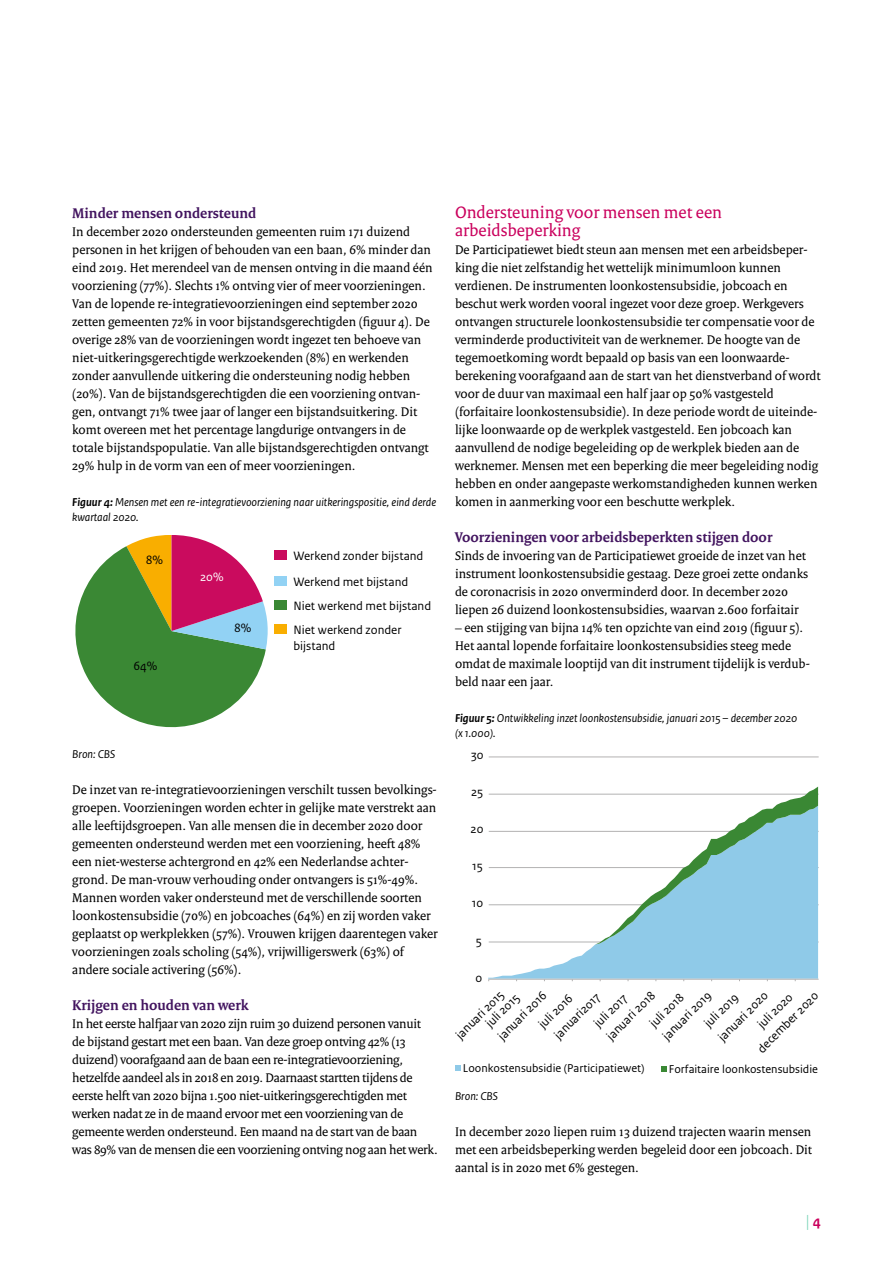
<style>
.page{position:relative;width:893px;height:1263px;background:#fff}
.page>*{position:absolute;margin:0;border:0;box-sizing:border-box;transform-origin:0 0}
.H2_Paragraafkop{font:18px/18px "Rijksoverheid Serif";color:#ca005d}
.H3_Alineakop{font:700 15px "Rijksoverheid Serif";color:#42145f}
.t1{font:15px "Rijksoverheid Serif";color:#76d2b6}
.P_Broodtekst{font:13.5px/18px "Rijksoverheid Serif";color:#000}
.t2{font:12.75px/26.1px "Rijksoverheid Sans Text";color:#000}
.t3{font:12.75px "Rijksoverheid Sans Text";color:#fff}
.Fotobijschrift{font:italic 12px/15px "Rijksoverheid Sans Text";color:#000}
.t4{font:12px "Rijksoverheid Sans Text";color:#000}
.s1{font-weight:700}
.s2{font-family:"Rijksoverheid Sans Text";font-weight:700;color:#ca005d}
</style>
<div class="page">
<div style="left:274px;top:624px;width:12px;height:10px;background:#f9ae00"></div>
<div style="left:274px;top:600px;width:12px;height:10px;background:#3a8834"></div>
<div style="left:274px;top:576px;width:12px;height:10px;background:#92d2f4"></div>
<div style="left:274px;top:550px;width:12px;height:9px;background:#ca0b5e"></div>
<svg style="left:75px;top:535px;width:193px;height:193px"></svg>
<svg style="left:455px;top:1065px;width:6px;height:6px"></svg>
<svg style="left:661px;top:1066px;width:6px;height:6px"></svg>
<hr style="left:489px;top:942px;width:330px;height:1px;background:#b3b2b2">
<hr style="left:489px;top:904px;width:330px;height:1px;background:#b3b2b2">
<hr style="left:489px;top:867px;width:330px;height:1px;background:#b3b2b2">
<hr style="left:489px;top:831px;width:330px;height:1px;background:#b3b2b2">
<hr style="left:489px;top:794px;width:330px;height:1px;background:#b3b2b2">
<hr style="left:489px;top:756px;width:330px;height:1px;background:#b3b2b2">
<svg style="left:488px;top:787px;width:330px;height:191px"></svg>
<hr style="left:489px;top:979px;width:330px;height:1px;background:#b3b2b2">
<h3 class="H3_Alineakop" style="left:72px;top:204px;width:186px">Minder mensen ondersteund</h3>
<p class="P_Broodtekst" style="left:72px;top:222px;width:362px">In december 2020 ondersteunden gemeenten ruim 171 duizend personen in het krijgen of behouden van een baan, 6% minder dan eind 2019. Het merendeel van de mensen ontving in die maand één voorziening (77%). Slechts 1% ontving vier of meer voorzieningen.</p>
<p class="P_Broodtekst" style="left:72px;top:294px;width:359px">Van de lopende re-integratievoorzieningen eind september 2020 zetten gemeenten 72% in voor bijstandsgerechtigden (figuur 4). De overige 28% van de voorzieningen wordt ingezet ten behoeve van niet-uitkeringsgerechtigde werkzoekenden (8%) en werkenden zonder aanvullende uitkering die ondersteuning nodig hebben (20%). Van de bijstandsgerechtigden die een voorziening ontvan&shy;gen, ontvangt 71% twee jaar of langer een bijstandsuitkering. Dit komt overeen met het percentage langdurige ontvangers in de totale bijstandspopulatie. Van alle bijstandsgerechtigden ontvangt 29% hulp in de vorm van een of meer voorzieningen.</p>
<p class="Fotobijschrift" style="left:72px;top:495px;width:365px"><span class="s1">Figuur 4:</span> Mensen met een re-integratievoorziening naar uitkeringspositie, eind derde kwartaal 2020.</p>
<p class="t2" style="left:293px;top:543px;width:131px">Werkend zonder bijstand<br>Werkend met bijstand</p>
<p class="t2" style="left:293px;top:593px;width:139px;line-height:24.6px">Niet werkend met bijstand<br>Niet werkend zonder</p>
<p class="t2" style="left:293px;top:633px;width:43px">bijstand</p>
<p class="t2" style="left:134px;top:653px;width:25px">64%</p>
<p class="t2" style="left:146px;top:547px;width:19px">8%</p>
<p class="t3" style="left:200px;top:570px;width:25px">20%</p>
<p class="t2" style="left:234px;top:615px;width:19px">8%</p>
<p class="Fotobijschrift" style="left:72px;top:747px;width:45px">Bron: CBS</p>
<p class="P_Broodtekst" style="left:72px;top:780px;width:367px">De inzet van re-integratievoorzieningen verschilt tussen bevolkings&shy;groepen. Voorzieningen worden echter in gelijke mate verstrekt aan alle leeftijdsgroepen. Van alle mensen die in december 2020 door gemeenten ondersteund werden met een voorziening, heeft 48% een niet-westerse achtergrond en 42% een Nederlandse achter&shy;grond. De man-vrouw verhouding onder ontvangers is 51%-49%.<br>Mannen worden vaker ondersteund met de verschillende soorten loonkostensubsidie (70%) en jobcoaches (64%) en zij worden vaker geplaatst op werkplekken (57%). Vrouwen krijgen daarentegen vaker voorzieningen zoals scholing (54%), vrijwilligerswerk (63%) of andere sociale activering (56%).</p>
<h3 class="H3_Alineakop" style="left:72px;top:996px;width:178px">Krijgen en houden van werk</h3>
<p class="P_Broodtekst" style="left:72px;top:1014px;width:367px">In het eerste halfjaar van 2020 zijn ruim 30 duizend personen vanuit<br>de bijstand gestart met een baan. Van deze groep ontving 42% (13 duizend) voorafgaand aan de baan een re-integratievoorziening, hetzelfde aandeel als in 2018 en 2019. Daarnaast startten tijdens de eerste helft van 2020 bijna 1.500 niet-uitkeringsgerechtigden met werken nadat ze in de maand ervoor met een voorziening van de gemeente werden ondersteund. Een maand na de start van de baan was 89% van de mensen die een voorziening ontving nog aan het werk.</p>
<h2 class="H2_Paragraafkop" style="left:455px;top:203px;width:269px">Ondersteuning voor mensen met een arbeidsbeperking</h2>
<p class="P_Broodtekst" style="left:455px;top:240px;width:367px">De Participatiewet biedt steun aan mensen met een arbeidsbeper&shy;king die niet zelfstandig het wettelijk minimumloon kunnen verdienen. De instrumenten loonkostensubsidie, jobcoach en beschut werk worden vooral ingezet voor deze groep. Werkgevers ontvangen structurele loonkostensubsidie ter compensatie voor de verminderde productiviteit van de werknemer. De hoogte van de tegemoetkoming wordt bepaald op basis van een loonwaarde&shy;berekening voorafgaand aan de start van het dienstverband of wordt voor de duur van maximaal een half jaar op 50% vastgesteld (forfaitaire loonkostensubsidie). In deze periode wordt de uiteinde&shy;lijke loonwaarde op de werkplek vastgesteld. Een jobcoach kan aanvullend de nodige begeleiding op de werkplek bieden aan de werknemer. Mensen met een beperking die meer begeleiding nodig hebben en onder aangepaste werkomstandigheden kunnen werken komen in aanmerking voor een beschutte werkplek.</p>
<h3 class="H3_Alineakop" style="left:455px;top:528px;width:319px">Voorzieningen voor arbeidsbeperkten stijgen door</h3>
<p class="P_Broodtekst" style="left:455px;top:546px;width:354px">Sinds de invoering van de Participatiewet groeide de inzet van het instrument loonkostensubsidie gestaag. Deze groei zette ondanks de coronacrisis in 2020 onverminderd door. In december 2020 liepen 26 duizend loonkostensubsidies, waarvan 2.600 forfaitair</p>
<p class="P_Broodtekst" style="left:455px;top:618px;width:356px">– een stijging van bijna 14% ten opzichte van eind 2019 (figuur 5).<br>Het aantal lopende forfaitaire loonkostensubsidies steeg mede omdat de maximale looptijd van dit instrument tijdelijk is verdub&shy;beld naar een jaar.</p>
<p class="Fotobijschrift" style="left:455px;top:711px;width:344px"><span class="s1">Figuur 5:</span> Ontwikkeling inzet loonkostensubsidie, januari 2015 – december 2020 (x 1.000).</p>
<p class="t2" style="left:471px;top:742px;width:14px">30</p>
<p class="t2" style="left:471px;top:779px;width:14px">25</p>
<p class="t2" style="left:471px;top:816px;width:14px">20</p>
<p class="t2" style="left:472px;top:853px;width:12px">15</p>
<p class="t2" style="left:472px;top:890px;width:13px">10</p>
<p class="t2" style="left:476px;top:927px;width:8px">5</p>
<p class="t2" style="left:475px;top:965px;width:8px">0</p>
<p class="t2" style="left:629px;top:1002px;width:44px;line-height:21.5px;text-indent:-39px;rotate:-45deg">januari 2018<br>juli 2018</p>
<p class="t2" style="left:519px;top:1005px;width:44px;line-height:20.5px;text-indent:-37px;rotate:-45deg">januari 2016 juli 2016</p>
<p class="t2" style="left:474px;top:1012px;width:44px;line-height:12.9px;text-indent:-29px;rotate:-45deg">januari 2015 juli 2015</p>
<p class="t2" style="left:711px;top:1030px;width:66px;rotate:-45deg">januari 2020</p>
<p class="t2" style="left:656px;top:1029px;width:65px;rotate:-45deg">januari 2019</p>
<p class="t2" style="left:750px;top:1041px;width:82px;rotate:-45deg">december 2020</p>
<p class="t2" style="left:575px;top:1004px;width:43px;line-height:20px;text-indent:-36px;rotate:-45deg">januari2017 juli 2017</p>
<p class="t2" style="left:750px;top:1017px;width:46px;rotate:-45deg">juli 2020</p>
<p class="t2" style="left:697px;top:1016px;width:44px;rotate:-45deg">juli 2019</p>
<p class="t4" style="left:463px;top:1061px;width:183px">Loonkostensubsidie (Participatiewet)</p>
<p class="t4" style="left:669px;top:1062px;width:151px">Forfaitaire loonkostensubsidie</p>
<p class="Fotobijschrift" style="left:455px;top:1089px;width:45px">Bron: CBS</p>
<p class="P_Broodtekst" style="left:455px;top:1122px;width:359px;text-align:justify">In december 2020 liepen ruim 13 duizend trajecten waarin mensen met een arbeidsbeperking werden begeleid door een jobcoach. Dit aantal is in 2020 met 6% gestegen.</p>
<p class="t1" style="left:805px;top:1212px;width:17px">|<span class="s2">4</span></p>
</div>
